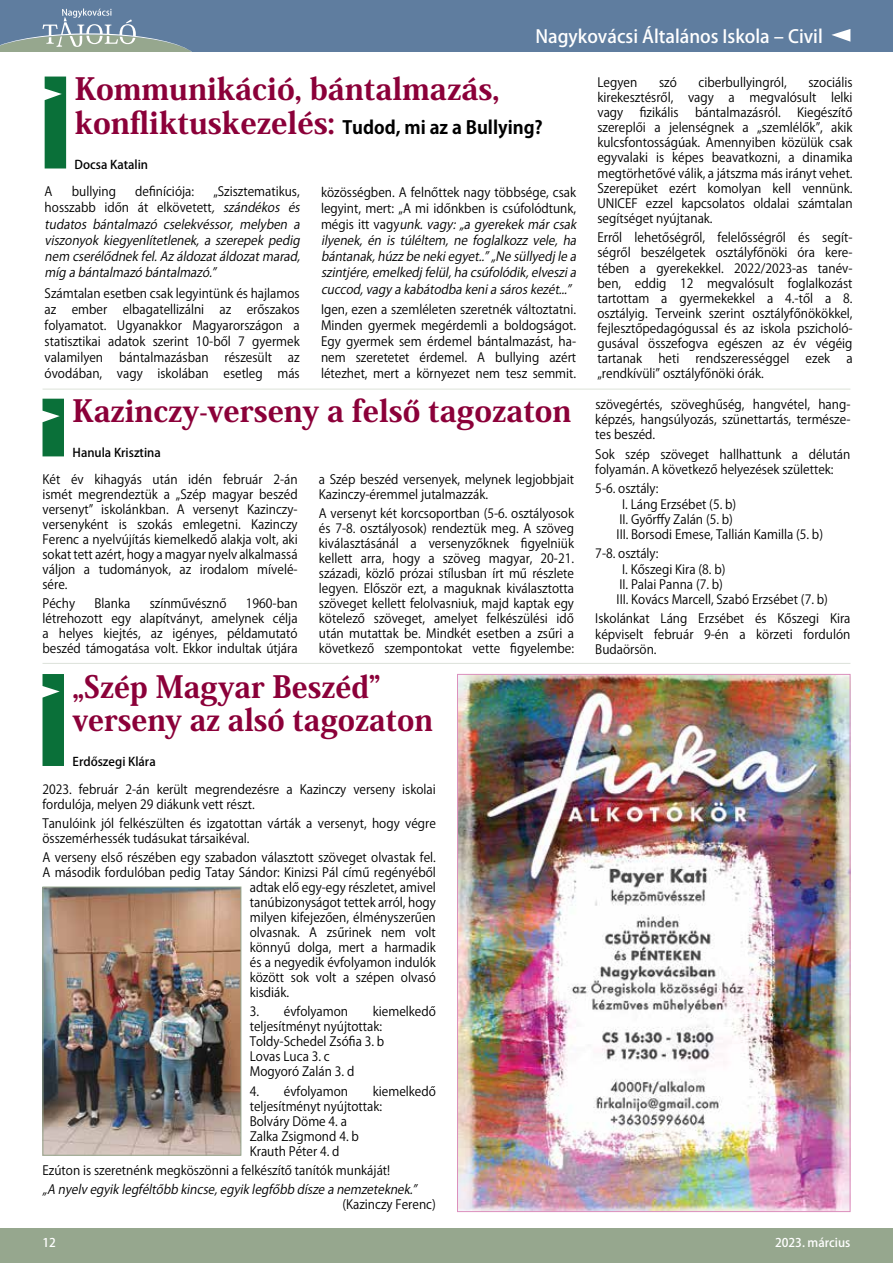
<style>
.page{position:relative;width:893px;height:1263px;background:#fff}
.page>*{position:absolute;margin:0;border:0;box-sizing:border-box;transform-origin:0 0}
.t1{font:800 30.3px/33.3px "Koz Min Pr 6 N";color:#8b0039}
.t2{font:700 18px "Koz Go Pr 6 N";color:#000}
.t3{font:500 18px "Koz Go Pr 6 N";color:#fff}
.t4{font:12.75px/15px "Koz Go Pr 6 N";color:#000;text-align:justify;scale:.95 1}
.t5{font:italic 12.75px/16.2px "Koz Go Pr 6 N";color:#000;scale:.95 1}
.t6{font:500 12px "Koz Go Pr 6 N";color:#000}
.t7{font:500 12px "Koz Go Pr 6 N";color:#fff}
.s1{font-family:"Koz Min Pr 6 N";font-weight:800;font-size:30.3px;color:#8b0039}
.s2{font-style:normal}
</style>
<div class="page">
<div style="left:0;top:0;width:893px;height:51px;background:#5f7d9f"></div>
<svg style="left:831px;top:29px;width:19px;height:13px"></svg>
<svg style="left:0;top:9px;width:191px;height:42px"></svg>
<div style="left:0;top:1229px;width:893px;height:34px;background:#96a78e"></div>
<svg style="left:43px;top:399px;width:21px;height:57px"></svg>
<div style="left:45px;top:77px;width:21px;height:91px;background:#0a7039"></div>
<div style="left:43px;top:674px;width:21px;height:92px;background:#0a7039"></div>
<img style="left:45px;top:889px;width:194px;height:264px">
<div style="left:43px;top:887px;width:198px;height:268px;border:1px solid #96a78e"></div>
<img style="left:459px;top:676px;width:389px;height:534px">
<hr style="left:43px;top:389px;width:807px;height:1px;background:#96a78e">
<hr style="left:43px;top:663px;width:807px;height:1px;background:#96a78e">
<h2 class="t3" style="left:535px;top:26px;width:289px">Nagykovácsi Általános Iskola – Civil</h2>
<h1 class="t1" style="left:75px;top:73px;width:426px">Kommunikáció, bántalmazás,</h1>
<h2 class="t2" style="left:75px;top:117px;width:470px"><span class="s1">konfliktuskezelés:</span> Tudod, mi az a Bullying?</h2>
<p class="t6" style="left:75px;top:157px;width:75px">Docsa Katalin</p>
<p class="t4" style="left:45px;top:184px;width:10px">A</p>
<p class="t4" style="left:72px;top:184px;width:48px">bullying</p>
<p class="t4" style="left:135px;top:184px;width:63px">definíciója:</p>
<p class="t5" style="left:45px;top:184px;width:274px;text-indent:169px"><span class="s2">„Szisztematikus, hosszabb időn át elkövetett</span>, szándékos és tudatos bántalmazó cselekvéssor, melyben a viszonyok kiegyenlítetlenek, a szerepek pedig nem cserélődnekfel.Azáldozatáldozatmarad, mígabántalmazóbántalmazó.”</p>
<p class="t4" style="left:45px;top:285px;width:270px;line-height:16.2px">Számtalan esetben csak legyintünk és hajlamos az ember elbagatellizálni az erőszakos folyamatot. Ugyanakkor Magyarországon a statisztikai adatok szerint 10-ből 7 gyermek valamilyen bántalmazásban részesült az óvodában, vagy iskolában esetleg más</p>
<p class="t5" style="left:321px;top:184px;width:274px"><span class="s2">közösségben. A felnőttek nagy többsége, csak legyint, mert: „A mi időnkben is csúfolódtunk, m é g i s i tt v a g y</span> unk.vagy:„agyerekekmárcsak ilyenek, én is túléltem, ne foglalkozz vele, ha bántanak,húzzbenekiegyet..”„Nesüllyedj lea szintjére,emelkedj felül,hacsúfolódik,elveszia cuccod,vagyakabátodbakeniasároskezét...”</p>
<p class="t4" style="left:321px;top:301px;width:270px;line-height:16.2px">Igen, ezen a szemléleten szeretnék változtatni.<br>Minden gyermek megérdemli a boldogságot.<br>Egy gyermek sem érdemel bántalmazást, ha&shy;nem szeretetet érdemel. A bullying azért létezhet, mert a környezet nem tesz semmit.</p>
<h1 class="t1" style="left:73px;top:395px;width:500px">Kazinczy-verseny a felső tagozaton</h1>
<p class="t6" style="left:73px;top:445px;width:90px">Hanula Krisztina</p>
<p class="t4" style="left:43px;top:472px;width:270px">Két év kihagyás után idén február 2-án ismét megrendeztük a „Szép magyar beszéd versenyt” iskolánkban. A versenyt Kazinczy&shy;versenyként is szokás emlegetni. Kazinczy Ferenc a nyelvújítás kiemelkedő alakja volt, aki sokat tett azért, hogy a magyar nyelv alkalmassá váljon a tudományok, az irodalom mívelé&shy;sére.</p>
<p class="t4" style="left:43px;top:596px;width:36px">Péchy</p>
<p class="t4" style="left:95px;top:596px;width:39px">Blanka</p>
<p class="t4" style="left:150px;top:596px;width:82px">színművésznő</p>
<p class="t4" style="left:43px;top:596px;width:270px;text-indent:203px">1960-ban létrehozott egy alapítványt, amelynek célja a helyes kiejtés, az igényes, példamutató beszéd támogatása volt. Ekkor indultak útjára</p>
<p class="t4" style="left:319px;top:472px;width:270px">a Szép beszéd versenyek, melynek legjobbjait<br>Kazinczy-éremmel jutalmazzák.</p>
<p class="t4" style="left:319px;top:506px;width:270px">A versenyt két korcsoportban (5-6. osztályosok és 7-8. osztályosok) rendeztük meg. A szöveg kiválasztásánál a versenyzőknek figyelniük kellett arra, hogy a szöveg magyar, 20-21. századi, közlő prózai stílusban írt mű részlete legyen. Először ezt, a maguknak kiválasztotta szöveget kellett felolvasniuk, majd kaptak egy kötelező szöveget, amelyet felkészülési idő után mutattak be. Mindkét esetben a zsűri a következő szempontokat vette figyelembe:</p>
<h1 class="t1" style="left:73px;top:671px;width:362px">„Szép Magyar Beszéd” verseny az alsó tagozaton</h1>
<p class="t6" style="left:73px;top:755px;width:85px">Erdőszegi Klára</p>
<p class="t4" style="left:43px;top:782px;width:416px">2023. február 2-án került megrendezésre a Kazinczy verseny iskolai fordulója, melyen 29 diákunk vett részt.</p>
<p class="t4" style="left:43px;top:816px;width:416px">Tanulóink jól felkészülten és izgatottan várták a versenyt, hogy végre összemérhessék tudásukat társaikéval.</p>
<p class="t4" style="left:43px;top:850px;width:416px">A verseny első részében egy szabadon választott szöveget olvastak fel.</p>
<p class="t4" style="left:43px;top:865px;width:416px">A második fordulóban pedig Tatay Sándor: Kinizsi Pál című regényéből</p>
<p class="t4" style="left:250px;top:880px;width:197px">adtak elő egy-egy részletet, amivel</p>
<p class="t4" style="left:250px;top:895px;width:197px">tanúbizonyságot tettek arról, hogy</p>
<p class="t4" style="left:250px;top:910px;width:197px">milyen kifejezően, élményszerűen</p>
<p class="t4" style="left:250px;top:925px;width:197px">olvasnak. A zsűrinek nem volt</p>
<p class="t4" style="left:250px;top:940px;width:197px">könnyű dolga, mert a harmadik</p>
<p class="t4" style="left:250px;top:955px;width:197px">és a negyedik évfolyamon indulók</p>
<p class="t4" style="left:250px;top:970px;width:197px">között sok volt a szépen olvasó</p>
<p class="t4" style="left:250px;top:985px;width:43px">kisdiák.</p>
<p class="t4" style="left:250px;top:1004px;width:105px">3. évfolyamon</p>
<p class="t4" style="left:250px;top:1004px;width:197px;text-align:left;text-indent:123px">kiemelkedő teljesítményt nyújtottak:<br>Toldy-Schedel Zsófia 3. b<br>Lovas Luca 3. c<br>Mogyoró Zalán 3. d</p>
<p class="t4" style="left:250px;top:1084px;width:105px">4. évfolyamon</p>
<p class="t4" style="left:250px;top:1084px;width:197px;text-align:left;text-indent:123px">kiemelkedő teljesítményt nyújtottak:<br>Bolváry Döme 4. a<br>Zalka Zsigmond 4. b<br>Krauth Péter 4. d</p>
<p class="t4" style="left:43px;top:1163px;width:367px">Ezúton is szeretnénk megköszönni a felkészítő tanítók munkáját!</p>
<p class="t5" style="left:43px;top:1182px;width:400px">„A nyelvegyiklegféltőbb kincse,egyiklegfőbb díszeanemzeteknek.”</p>
<p class="t4" style="left:342px;top:1197px;width:100px">(Kazinczy Ferenc)</p>
<p class="t4" style="left:597px;top:75px;width:270px;text-indent:211px">szociális kirekesztésről, vagy a megvalósult lelki vagy</p>
<p class="t4" style="left:597px;top:75px;width:43px">Legyen</p>
<p class="t4" style="left:659px;top:75px;width:20px">szó</p>
<p class="t4" style="left:699px;top:75px;width:94px">ciberbullyingról,</p>
<p class="t4" style="left:640px;top:105px;width:42px">fizikális</p>
<p class="t4" style="left:695px;top:105px;width:92px">bántalmazásról.</p>
<p class="t4" style="left:597px;top:105px;width:270px;text-indent:200px">Kiegészítő szereplői a jelenségnek a „szemlélők”, akik kulcsfontosságúak. Amennyiben közülük csak egyvalaki is képes beavatkozni, a dinamika megtörhetővé válik, a játszma más irányt vehet.<br>Szerepüket ezért komolyan kell vennünk.<br>UNICEF ezzel kapcsolatos oldalai számtalan segítséget nyújtanak.</p>
<p class="t4" style="left:597px;top:230px;width:270px">Erről lehetőségről, felelősségről és segít&shy;ségről beszélgetek osztályfőnöki óra kere&shy;tében a gyerekekkel. 2022/2023-as tanév&shy;ben, eddig 12 megvalósult foglalkozást tartottam a gyermekekkel a 4.-től a 8. osztályig. Terveink szerint osztályfőnökökkel, fejlesztőpedagógussal és az iskola pszicholó&shy;gusával összefogva egészen az év végéig tartanak</p>
<p class="t4" style="left:658px;top:351px;width:24px">heti</p>
<p class="t4" style="left:695px;top:351px;width:101px">rendszerességgel</p>
<p class="t4" style="left:806px;top:351px;width:27px">ezek</p>
<p class="t4" style="left:846px;top:351px;width:8px">a</p>
<p class="t4" style="left:597px;top:367px;width:177px">„rendkívüli” osztályfőnöki órák.</p>
<p class="t4" style="left:595px;top:397px;width:270px">szövegértés, szöveghűség, hangvétel, hang&shy;képzés, hangsúlyozás, szünettartás, természe&shy;tes beszéd.</p>
<p class="t4" style="left:595px;top:447px;width:270px">Sok szép szöveget hallhattunk a délután folyamán. A következő helyezések születtek:</p>
<p class="t4" style="left:595px;top:481px;width:68px">5-6. osztály:</p>
<p class="t4" style="left:622px;top:497px;width:122px">I. Láng Erzsébet (5. b)</p>
<p class="t4" style="left:619px;top:512px;width:121px">II. Győrffy Zalán (5. b)</p>
<p class="t4" style="left:617px;top:527px;width:219px">III. Borsodi Emese, Tallián Kamilla (5. b)</p>
<p class="t4" style="left:595px;top:546px;width:68px">7-8. osztály:</p>
<p class="t4" style="left:622px;top:562px;width:110px">I. Kőszegi Kira (8. b)</p>
<p class="t4" style="left:619px;top:577px;width:111px">II. Palai Panna (7. b)</p>
<p class="t4" style="left:617px;top:592px;width:224px">III. Kovács Marcell, Szabó Erzsébet (7. b)</p>
<p class="t4" style="left:595px;top:611px;width:270px">Iskolánkat Láng Erzsébet és Kőszegi Kira képviselt február 9-én a körzeti fordulón Budaörsön.</p>
<p class="t7" style="left:43px;top:1236px;width:15px">12</p>
<p class="t7" style="left:775px;top:1236px;width:77px">2023. március</p>
<p class="t7" style="left:43px;top:1236px;width:8px">4</p>
<p class="t7" style="left:788px;top:1236px;width:15px">15</p>
</div>
